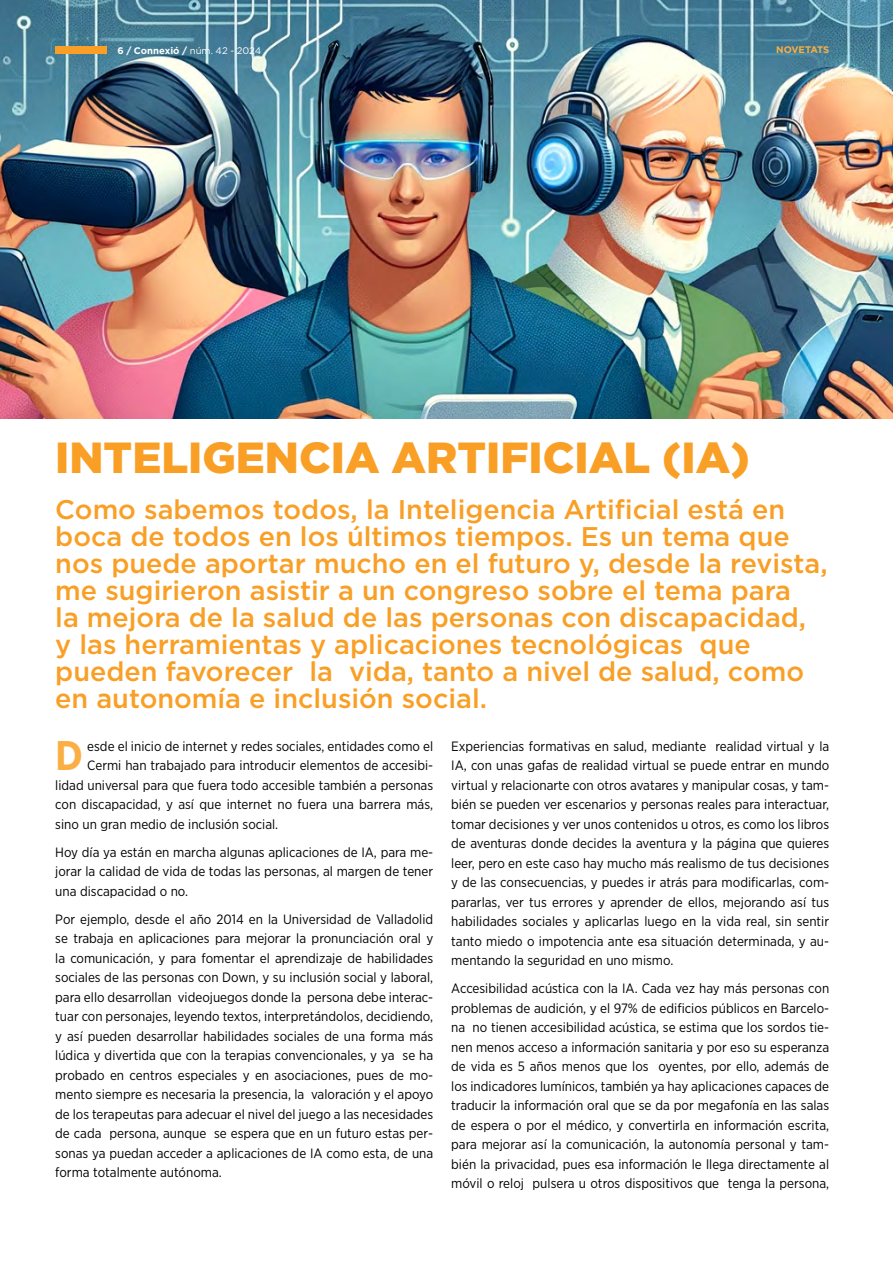
<style>
.page{position:relative;width:893px;height:1263px;background:#fff}
.page>*{position:absolute;margin:0;border:0;box-sizing:border-box;transform-origin:0 0}
.t1{font:900 43.5px "Gotham";color:#f99f25}
.t2{font:700 41.4px "Gotham Narrow";color:#fbae44}
.t3{font:500 27px/27px "Gotham";color:#f99f25}
.t4{font:13.5px/19.5px "Gotham Narrow";color:#000;text-align:justify}
.t5{font:700 9.6px "Gotham";color:#fff}
.t6{font:700 9.6px "Gotham";letter-spacing:-.015em;color:#fbae44}
.s1{font-weight:400}
</style>
<div class="page">
<img style="left:0;top:0;width:893px;height:418px">
<div style="left:55px;top:46px;width:51px;height:8px;background:#f99f25"></div>
<p class="t5" style="left:117px;top:45px;width:145px">6 / Connexió / <span class="s1">núm. 42 - 2024</span></p>
<p class="t6" style="left:776px;top:44px;width:55px">NOVETATS</p>
<h1 class="t1" style="left:55px;top:432px;width:696px">INTELIGENCIA ARTIFICIAL (IA)</h1>
<p class="t3" style="left:55px;top:495px;width:774px">Como sabemos todos, la Inteligencia Artificial está en boca de todos en los últimos tiempos. Es un tema que nos puede aportar mucho en el futuro y, desde la revista, me sugirieron asistir a un congreso sobre el tema para<br>la mejora de la salud de las personas con discapacidad, y las herramientas y aplicaciones tecnológicas que pueden favorecer la vida, tanto a nivel de salud, como en autonomía e inclusión social.</p>
<h2 class="t2" style="left:55px;top:729px;width:29px">D</h2>
<p class="t4" style="left:87px;top:736px;width:347px">esde el inicio de internet y redes sociales, entidades como el</p>
<p class="t4" style="left:87px;top:755px;width:347px">Cermi han trabajado para introducir elementos de accesibi-</p>
<p class="t4" style="left:55px;top:775px;width:379px">lidad universal para que fuera todo accesible también a personas</p>
<p class="t4" style="left:55px;top:794px;width:379px">con discapacidad, y así que internet no fuera una barrera más,</p>
<p class="t4" style="left:55px;top:814px;width:225px">sino un gran medio de inclusión social.</p>
<p class="t4" style="left:55px;top:842px;width:379px">Hoy día ya están en marcha algunas aplicaciones de IA, para me&shy;jorar la calidad de vida de todas las personas, al margen de tener una discapacidad o no.</p>
<p class="t4" style="left:55px;top:909px;width:379px">Por ejemplo, desde el año 2014 en la Universidad de Valladolid se trabaja en aplicaciones para mejorar la pronunciación oral y la comunicación, y para fomentar el aprendizaje de habilidades sociales de las personas con Down, y su inclusión social y laboral, para ello desarrollan videojuegos donde la persona debe interac&shy;tuar con personajes, leyendo textos, interpretándolos, decidiendo, y así pueden desarrollar habilidades sociales de una forma más lúdica y divertida que con la terapias convencionales, y ya se ha probado en centros especiales y en asociaciones, pues de mo&shy;mento siempre es necesaria la presencia, la valoración y el apoyo de los terapeutas para adecuar el nivel del juego a las necesidades de cada persona, aunque se espera que en un futuro estas per&shy;sonas ya puedan acceder a aplicaciones de IA como esta, de una forma totalmente autónoma.</p>
<p class="t4" style="left:451px;top:736px;width:379px">Experiencias formativas en salud, mediante realidad virtual y la IA, con unas gafas de realidad virtual se puede entrar en mundo virtual y relacionarte con otros avatares y manipular cosas, y tam&shy;bién se pueden ver escenarios y personas reales para interactuar, tomar decisiones y ver unos contenidos u otros, es como los libros de aventuras donde decides la aventura y la página que quieres leer, pero en este caso hay mucho más realismo de tus decisiones y de las consecuencias, y puedes ir atrás para modificarlas, com&shy;pararlas, ver tus errores y aprender de ellos, mejorando así tus habilidades sociales y aplicarlas luego en la vida real, sin sentir tanto miedo o impotencia ante esa situación determinada, y au&shy;mentando la seguridad en uno mismo.</p>
<p class="t4" style="left:451px;top:978px;width:379px">Accesibilidad acústica con la IA. Cada vez hay más personas con problemas de audición, y el 97% de edificios públicos en Barcelo&shy;na no tienen accesibilidad acústica, se estima que los sordos tie&shy;nen menos acceso a información sanitaria y por eso su esperanza de vida es 5 años menos que los oyentes, por ello, además de los indicadores lumínicos, también ya hay aplicaciones capaces de traducir la información oral que se da por megafonía en las salas de espera o por el médico, y convertirla en información escrita, para mejorar así la comunicación, la autonomía personal y tam&shy;bién la privacidad, pues esa información le llega directamente al móvil o reloj pulsera u otros dispositivos que tenga la persona,</p>
</div>
